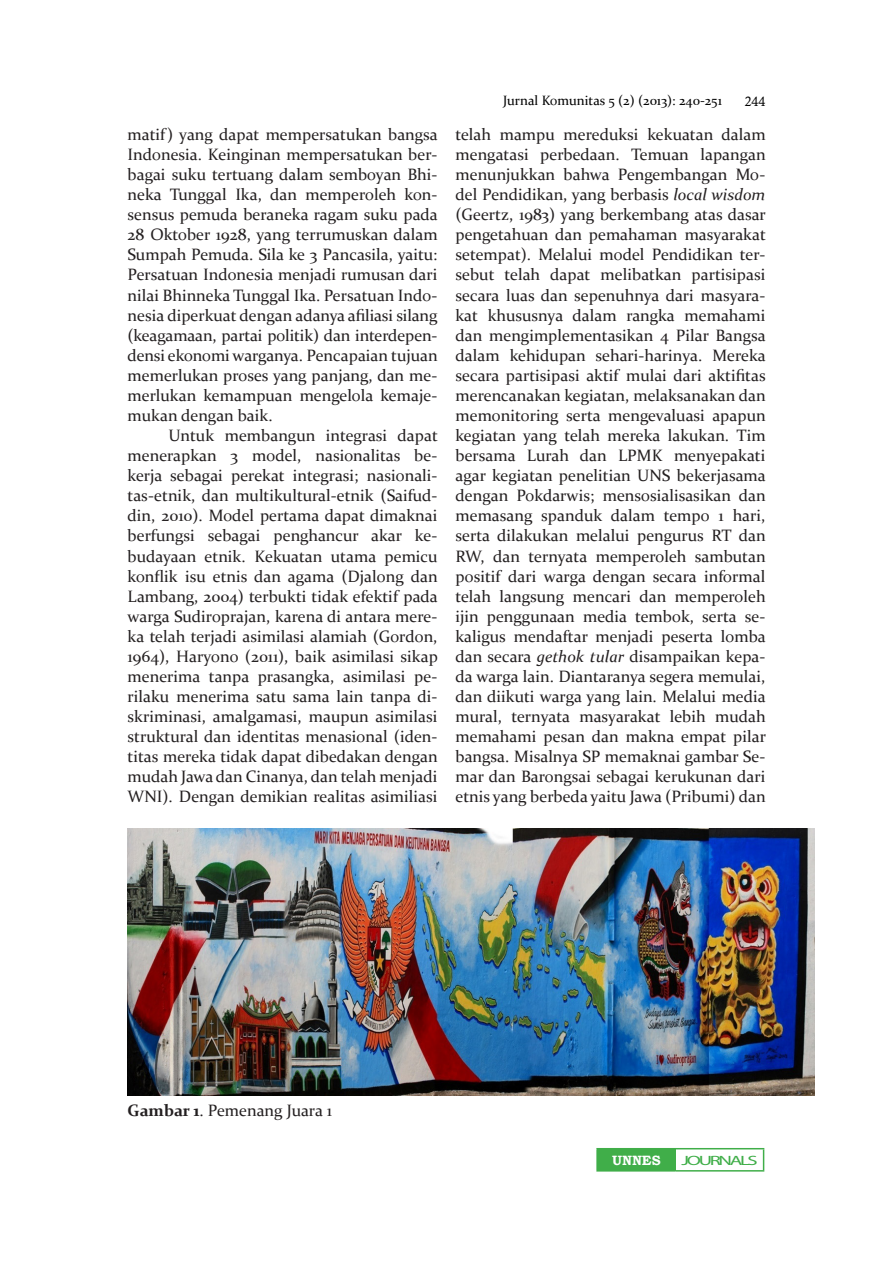
<style>
.page{position:relative;width:893px;height:1263px;background:#fff}
.page>*{position:absolute;margin:0;border:0;box-sizing:border-box;transform-origin:0 0}
.ISI{font:16.5px/20.1px "Constantia";color:#231f20;text-align:justify}
.KETERANGAN_TABEL_GAM{font:16.5px "Constantia";color:#231f20}
.t1{font:13.5px "Constantia";color:#000}
.t2{font:13.5px "Myriad Pro";letter-spacing:-.115em;color:#40ae49;scale:1.53 1}
.t3{font:700 13.5px "Bookman Old Style";color:#fff}
.t4{font:13.5px "Calisto";color:#000}
.s1{font-style:italic}
.s2{font-weight:700}
</style>
<div class="page">
<div style="left:597px;top:1149px;width:78px;height:22px;background:#40ae49"></div>
<hr style="left:596px;top:1148px;width:79px;height:1px;background:#40ae49">
<hr style="left:596px;top:1149px;width:2px;height:21px;background:#40ae49">
<hr style="left:675px;top:1148px;width:89px;height:1px;background:#40ae49">
<svg style="left:763px;top:1149px;width:1px;height:21px"></svg>
<hr style="left:596px;top:1170px;width:79px;height:1px;background:#40ae49">
<hr style="left:675px;top:1170px;width:89px;height:1px;background:#40ae49">
<img style="left:128px;top:828px;width:687px;height:268px">
<p class="ISI" style="left:128px;top:124px;width:312px">matif) yang dapat mempersatukan bangsa Indonesia. Keinginan mempersatukan ber&shy;bagai suku tertuang dalam semboyan Bhi&shy;neka Tunggal Ika, dan memperoleh kon&shy;sensus pemuda beraneka ragam suku pada 28 Oktober 1928, yang terrumuskan dalam Sumpah Pemuda. Sila ke 3 Pancasila, yaitu:<br>Persatuan Indonesia menjadi rumusan dari nilai Bhinneka Tunggal Ika. Persatuan Indo&shy;nesia diperkuat dengan adanya afiliasi silang (keagamaan, partai politik) dan interdepen&shy;densi ekonomi warganya. Pencapaian tujuan memerlukan proses yang panjang, dan me&shy;merlukan kemampuan mengelola kemaje&shy;mukan dengan baik.</p>
<p class="ISI" style="left:128px;top:425px;width:312px;text-indent:41px">Untuk membangun integrasi dapat menerapkan 3 model, nasionalitas be&shy;kerja sebagai perekat integrasi; nasionali&shy;tas-etnik, dan multikultural-etnik (Saifud&shy;din, 2010). Model pertama dapat dimaknai berfungsi sebagai penghancur akar ke&shy;budayaan etnik. Kekuatan utama pemicu konflik isu etnis dan agama (Djalong dan Lambang, 2004) terbukti tidak efektif pada warga Sudiroprajan, karena di antara mere&shy;ka telah terjadi asimilasi alamiah (Gordon, 1964), Haryono (2011), baik asimilasi sikap menerima tanpa prasangka, asimilasi pe&shy;rilaku menerima satu sama lain tanpa di&shy;skriminasi, amalgamasi, maupun asimilasi struktural dan identitas menasional (iden&shy;titas mereka tidak dapat dibedakan dengan mudah Jawa dan Cinanya, dan telah menjadi WNI). Dengan demikian realitas asimiliasi</p>
<p class="t1" style="left:503px;top:91px;width:220px">Jurnal Komunitas 5 (2) (2013): 240-251</p>
<p class="t4" style="left:745px;top:93px;width:22px">244</p>
<p class="ISI" style="left:455px;top:124px;width:312px">telah mampu mereduksi kekuatan dalam mengatasi perbedaan. Temuan lapangan menunjukkan bahwa Pengembangan Mo&shy;del Pendidikan, yang berbasis <span class="s1">local wisdom </span>(Geertz, 1983) yang berkembang atas dasar pengetahuan dan pemahaman masyarakat setempat). Melalui model Pendidikan ter&shy;sebut telah dapat melibatkan partisipasi secara luas dan sepenuhnya dari masyara&shy;kat khususnya dalam rangka memahami dan mengimplementasikan 4 Pilar Bangsa dalam kehidupan sehari-harinya. Mereka secara partisipasi aktif mulai dari aktifitas merencanakan kegiatan, melaksanakan dan memonitoring serta mengevaluasi apapun kegiatan yang telah mereka lakukan. Tim bersama Lurah dan LPMK menyepakati agar kegiatan penelitian UNS bekerjasama dengan Pokdarwis; mensosialisasikan dan memasang spanduk dalam tempo 1 hari, serta dilakukan melalui pengurus RT dan RW, dan ternyata memperoleh sambutan positif dari warga dengan secara informal telah langsung mencari dan memperoleh ijin penggunaan media tembok, serta se&shy;kaligus mendaftar menjadi peserta lomba dan secara <span class="s1">gethok tular</span> disampaikan kepa&shy;da warga lain. Diantaranya segera memulai, dan diikuti warga yang lain. Melalui media mural, ternyata masyarakat lebih mudah memahami pesan dan makna empat pilar bangsa. Misalnya SP memaknai gambar Se&shy;mar dan Barongsai sebagai kerukunan dari etnis yang berbeda yaitu Jawa (Pribumi) dan</p>
<p class="KETERANGAN_TABEL_GAM" style="left:128px;top:1099px;width:206px"><span class="s2">Gambar 1</span>. Pemenang Juara 1</p>
<p class="t3" style="left:612px;top:1150px;width:50px">UNNES</p>
<p class="t2" style="left:681px;top:1152px;width:51px">JOURNALS</p>
</div>
